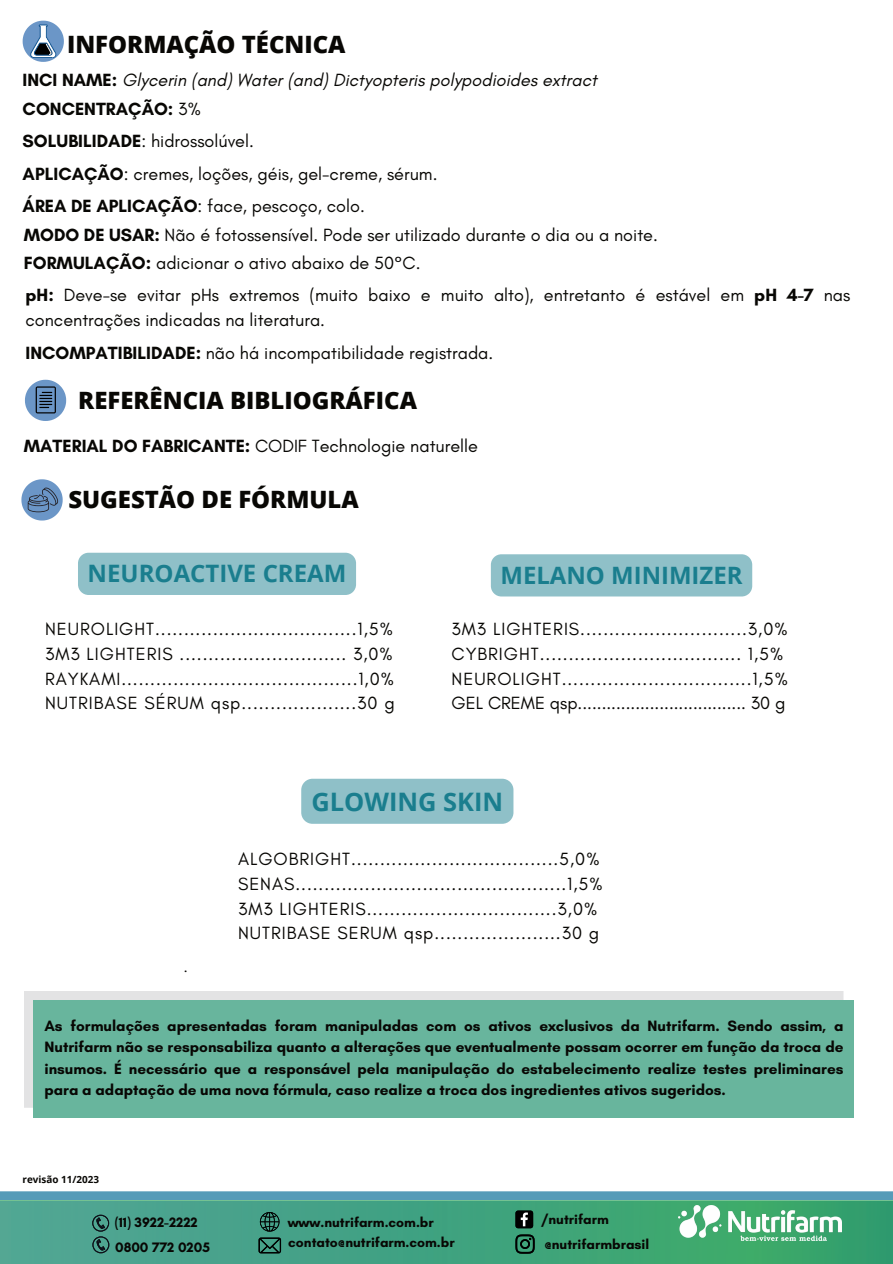
<style>
.page{position:relative;width:893px;height:1264px;background:#fff}
.page>*{position:absolute;margin:0;border:0;box-sizing:border-box;transform-origin:0 0}
.t1{font:700 25.5px "Open Sans";color:#1a7e8e}
.t2{font:700 24px "Open Sans";color:#1a7e8e}
.t3{font:800 23.85px "Open Sans";color:#080704}
.t4{font:18px/24.8px "Glacial Indifference";color:#080704}
.t5{font:18px/24.8px "Glacial Indifference";letter-spacing:.055em;color:#080704}
.t6{font:italic 18px/29.1px "Glacial Indifference";color:#080704}
.t7{font:700 15.3px/21px "Glacial Indifference";color:#080704;text-align:justify}
.t8{font:700 13.95px/20.4px "Glacial Indifference";color:#080704}
.t9{font:700 9.9px "Open Sans";color:#080704}
.t10{font:800 8.7px "Open Sans";color:#080704}
.s1{font-weight:700;font-style:normal}
.s2{font-style:normal}
.s3{font-weight:700}
</style>
<div class="page">
<svg style="left:23px;top:21px;width:41px;height:41px"></svg>
<svg style="left:25px;top:380px;width:41px;height:41px"></svg>
<svg style="left:21px;top:479px;width:42px;height:41px"></svg>
<div style="left:24px;top:991px;width:819px;height:116px;background:#e3e3e4"></div>
<div style="left:34px;top:1000px;width:819px;height:117px;background:#68b59d"></div>
<svg style="left:0;top:1191px;width:892px;height:9px;background:#5c9eba"></svg>
<div style="left:0;top:1201px;width:892px;height:62px;background:linear-gradient(to right,#4fa396,#35a467)"></div>
<img style="left:678px;top:1205px;width:162px;height:35px">
<svg style="left:258px;top:1237px;width:23px;height:16px"></svg>
<svg style="left:515px;top:1234px;width:19px;height:19px"></svg>
<svg style="left:515px;top:1210px;width:18px;height:18px"></svg>
<svg style="left:259px;top:1211px;width:21px;height:20px"></svg>
<svg style="left:92px;top:1214px;width:17px;height:39px"></svg>
<div style="left:78px;top:552px;width:278px;height:43px;background:#8fc0c8;border-radius:11px"></div>
<div style="left:491px;top:554px;width:261px;height:42px;background:#8fc0c8"></div>
<div style="left:301px;top:778px;width:212px;height:45px;background:#8fc0c8"></div>
<h3 class="t3" style="left:67px;top:26px;width:280px">INFORMAÇÃO TÉCNICA</h3>
<p class="t6" style="left:23px;top:66px;width:576px"><span class="s1">INCI NAME:</span> Glycerin (and) Water (and) Dictyopteris polypodioides extract<br><span class="s1">CONCENTRAÇÃO:</span> <span class="s2">3%</span></p>
<p class="t4" style="left:23px;top:129px;width:233px"><span class="s3">SOLUBILIDADE</span>: hidrossolúvel.</p>
<p class="t4" style="left:23px;top:158px;width:416px;line-height:32.4px"><span class="s3">APLICAÇÃO</span>: cremes, loções, géis, gel-creme, sérum.<br><span class="s3">ÁREA DE APLICAÇÃO</span>: face, pescoço, colo.</p>
<p class="t4" style="left:24px;top:251px;width:398px"><span class="s3">FORMULAÇÃO:</span> adicionar o ativo abaixo de 50°C.</p>
<p class="t4" style="left:24px;top:222px;width:635px"><span class="s3">MODO DE USAR:</span> Não é fotossensível. Pode ser utilizado durante o dia ou a noite.</p>
<p class="t4" style="left:26px;top:283px;width:826px"><span class="s3">pH:</span> Deve-se evitar pHs extremos (muito baixo e muito alto), entretanto é estável em <span class="s3">pH 4-7</span> nas concentrações indicadas na literatura.</p>
<p class="t4" style="left:26px;top:341px;width:469px"><span class="s3">INCOMPATIBILIDADE:</span> não há incompatibilidade registrada.</p>
<h3 class="t3" style="left:78px;top:382px;width:340px">REFERÊNCIA BIBLIOGRÁFICA</h3>
<p class="t4" style="left:24px;top:434px;width:455px"><span class="s3">MATERIAL DO FABRICANTE:</span> CODIF Technologie naturelle</p>
<h3 class="t3" style="left:68px;top:481px;width:292px">SUGESTÃO DE FÓRMULA</h3>
<h2 class="t2" style="left:88px;top:556px;width:260px">NEUROACTIVE CREAM</h2>
<p class="t4" style="left:45px;top:617px;width:351px;text-align:justify">NEUROLIGHT...................................1,5% 3M3 LIGHTERIS ............................. 3,0% RAYKAMI.........................................1,0% NUTRIBASE SÉRUM qsp....................30 g</p>
<h2 class="t2" style="left:500px;top:558px;width:244px">MELANO MINIMIZER</h2>
<p class="t5" style="left:451px;top:617px;width:338px">3M3 LIGHTERIS.............................3,0% CYBRIGHT................................... 1,5% NEUROLIGHT.................................1,5% GEL CREME qsp................................... 30 g</p>
<h1 class="t1" style="left:311px;top:783px;width:193px">GLOWING SKIN</h1>
<p class="t10" style="left:184px;top:962px;width:4px">.</p>
<p class="t5" style="left:238px;top:847px;width:366px">ALGOBRIGHT....................................5,0% SENAS...............................................1,5% 3M3 LIGHTERIS.................................3,0% NUTRIBASE SERUM qsp......................30 g</p>
<p class="t7" style="left:44px;top:1015px;width:800px">As formulações apresentadas foram manipuladas com os ativos exclusivos da Nutrifarm. Sendo assim, a Nutrifarm não se responsabiliza quanto a alterações que eventualmente possam ocorrer em função da troca de insumos. É necessário que a responsável pela manipulação do estabelecimento realize testes preliminares para a adaptação de uma nova fórmula, caso realize a troca dos ingredientes ativos sugeridos.</p>
<p class="t9" style="left:23px;top:1172px;width:78px">revisão 11/2023</p>
<p class="t8" style="left:115px;top:1212px;width:85px">(11) 3922-2222</p>
<p class="t8" style="left:288px;top:1211px;width:168px">www.nutrifarm.com.br contato@nutrifarm.com.br</p>
<p class="t8" style="left:541px;top:1208px;width:69px">/nutrifarm</p>
<p class="t8" style="left:544px;top:1233px;width:106px">@nutrifarmbrasil</p>
<p class="t8" style="left:115px;top:1236px;width:96px">0800 772 0205</p>
</div>
